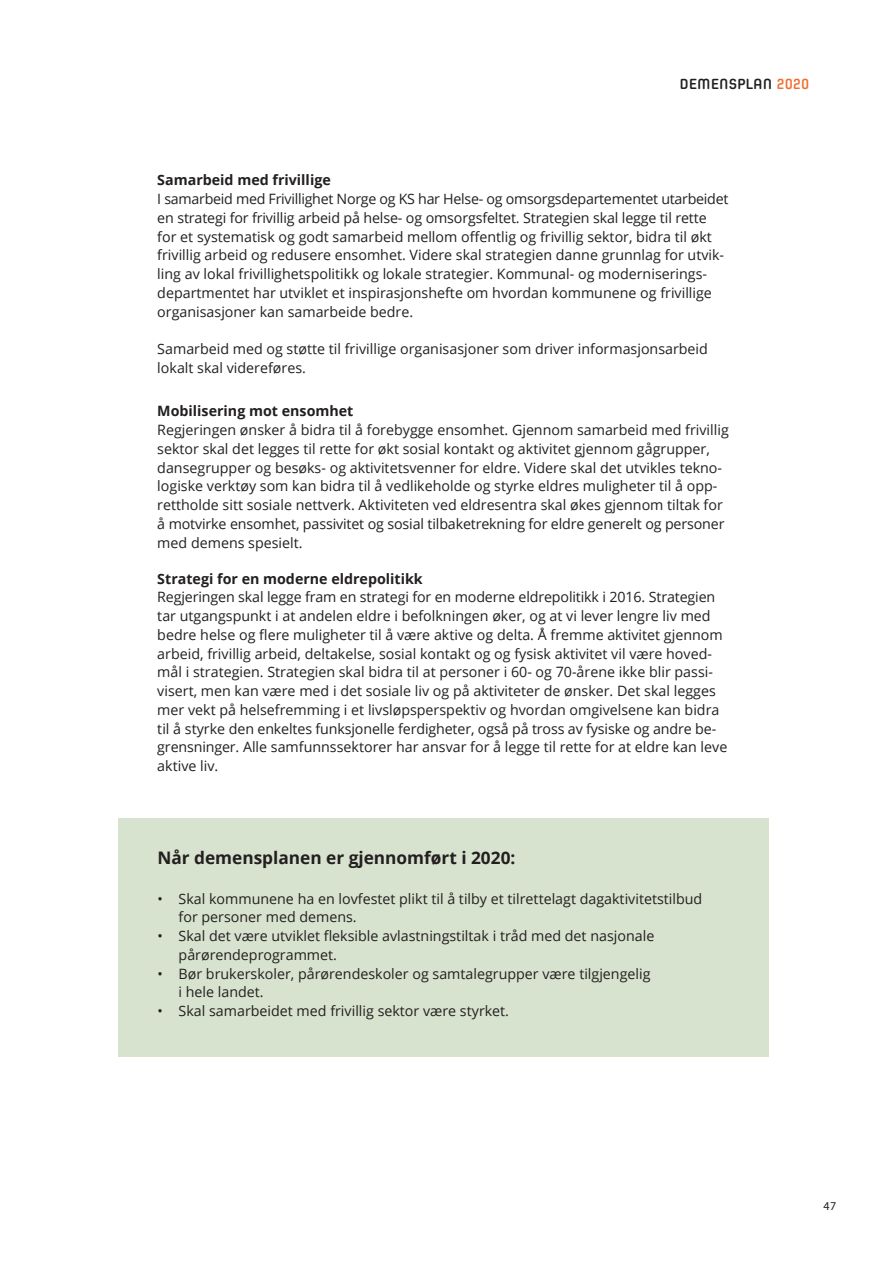
<style>
.page{position:relative;width:893px;height:1263px;background:#fff}
.page>*{position:absolute;margin:0;border:0;box-sizing:border-box;transform-origin:0 0}
.t1{font:700 17.25px "Open Sans";color:#231f20}
.t2{font:700 15px "Spoon";color:#231f20}
.t3{font:14.25px/18.8px "Open Sans";color:#231f20}
.t4{font:700 14.25px "Open Sans";color:#231f20}
.t5{font:12px "Myriad Pro";color:#231f20}
.s1{color:#f36e2d}
</style>
<div class="page">
<div style="left:118px;top:819px;width:651px;height:238px;background:#d7e3ce"></div>
<p class="t2" style="left:679px;top:75px;width:131px">DEMENSPLAN <span class="s1">2020</span></p>
<p class="t4" style="left:157px;top:170px;width:175px">Samarbeid med frivillige</p>
<p class="t3" style="left:157px;top:189px;width:573px">I samarbeid med Frivillighet Norge og KS har Helse- og omsorgsdepartementet utarbeidet en strategi for frivillig arbeid på helse- og omsorgsfeltet. Strategien skal legge til rette</p>
<p class="t3" style="left:157px;top:227px;width:556px">for et systematisk og godt samarbeid mellom offentlig og frivillig sektor, bidra til økt</p>
<p class="t3" style="left:157px;top:245px;width:568px">frivillig arbeid og redusere ensomhet. Videre skal strategien danne grunnlag for utvik&shy;ling av lokal frivillighetspolitikk og lokale strategier. Kommunal- og moderniserings&shy;departmentet har utviklet et inspirasjonshefte om hvordan kommunene og frivillige organisasjoner kan samarbeide bedre.</p>
<p class="t3" style="left:157px;top:339px;width:552px">Samarbeid med og støtte til frivillige organisasjoner som driver informasjonsarbeid lokalt skal videreføres.</p>
<p class="t4" style="left:157px;top:401px;width:198px">Mobilisering mot ensomhet</p>
<p class="t3" style="left:157px;top:420px;width:573px">Regjeringen ønsker å bidra til å forebygge ensomhet. Gjennom samarbeid med frivillig sektor skal det legges til rette for økt sosial kontakt og aktivitet gjennom gågrupper, dansegrupper og besøks- og aktivitetsvenner for eldre. Videre skal det utvikles tekno&shy;logiske verktøy som kan bidra til å vedlikeholde og styrke eldres muligheter til å opp&shy;rettholde sitt sosiale nettverk. Aktiviteten ved eldresentra skal økes gjennom tiltak for å motvirke ensomhet, passivitet og sosial tilbaketrekning for eldre generelt og personer med demens spesielt.</p>
<p class="t4" style="left:157px;top:568px;width:267px">Strategi for en moderne eldrepolitikk</p>
<p class="t3" style="left:157px;top:587px;width:559px">Regjeringen skal legge fram en strategi for en moderne eldrepolitikk i 2016. Strategien tar utgangspunkt i at andelen eldre i befolkningen øker, og at vi lever lengre liv med</p>
<p class="t3" style="left:157px;top:625px;width:567px">bedre helse og flere muligheter til å være aktive og delta. Å fremme aktivitet gjennom</p>
<p class="t3" style="left:157px;top:644px;width:571px">arbeid, frivillig arbeid, deltakelse, sosial kontakt og og fysisk aktivitet vil være hoved&shy;mål i strategien. Strategien skal bidra til at personer i 60- og 70-årene ikke blir passi&shy;visert, men kan være med i det sosiale liv og på aktiviteter de ønsker. Det skal legges mer vekt på helsefremming i et livsløpsperspektiv og hvordan omgivelsene kan bidra til å styrke den enkeltes funksjonelle ferdigheter, også på tross av fysiske og andre be&shy;grensninger. Alle samfunnssektorer har ansvar for å legge til rette for at eldre kan leve aktive liv.</p>
<p class="t1" style="left:157px;top:845px;width:360px">Når demensplanen er gjennomført i 2020:</p>
<p class="t3" style="left:179px;top:889px;width:525px;text-indent:-21px">• Skal kommunene ha en lovfestet plikt til å tilby et tilrettelagt dagaktivitetstilbud for personer med demens.</p>
<p class="t3" style="left:179px;top:926px;width:477px;text-indent:-21px">• Skal det være utviklet fleksible avlastningstiltak i tråd med det nasjonale pårørendeprogrammet.</p>
<p class="t3" style="left:179px;top:964px;width:473px;text-indent:-21px">• Bør brukerskoler, pårørendeskoler og samtalegrupper være tilgjengelig i hele landet.</p>
<p class="t3" style="left:157px;top:1001px;width:353px">• Skal samarbeidet med frivillig sektor være styrket.</p>
<p class="t5" style="left:823px;top:1200px;width:15px">47</p>
</div>
